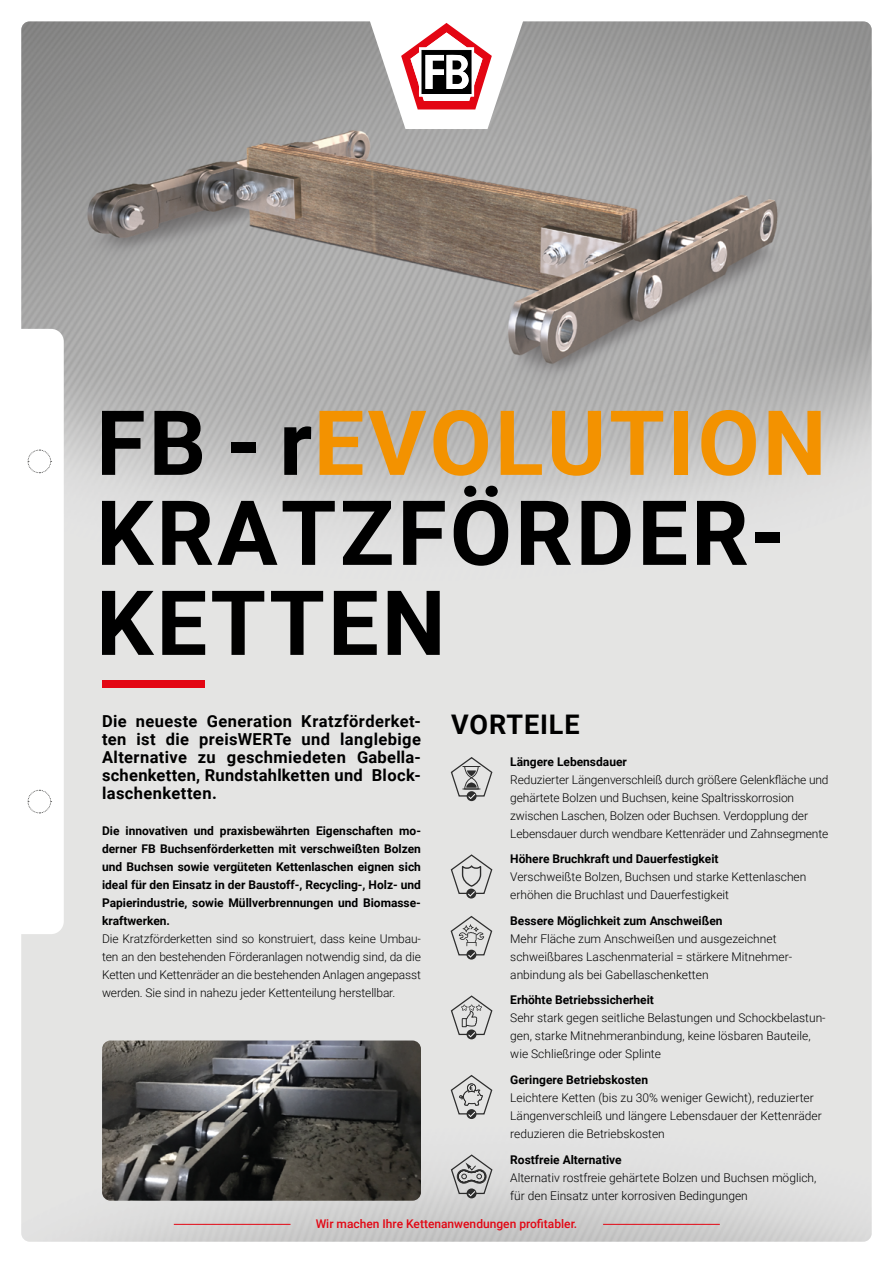
<style>
.page{position:relative;width:893px;height:1263px;background:#fff}
.page>*{position:absolute;margin:0;border:0;box-sizing:border-box;transform-origin:0 0}
.t1{font:700 90px/90px "Roboto";letter-spacing:.035em;color:#000}
.t2{font:700 27px "Roboto";letter-spacing:.03em;color:#000}
.t3{font:700 16.5px/18px "Roboto";letter-spacing:.02em;color:#000;text-align:justify}
.t4{font:300 12px/18px "Roboto";color:#000}
.t5{font:700 12px/18px "Roboto";color:#000;text-align:justify}
.t6{font:500 12px "Roboto";color:#e30613}
.t7{font:500 5.1px "Roboto";color:#000}
.t8{font:4.5px "Myriad Pro";color:#000}
.t9{font:4.5px "Roboto";color:#000}
.s1{color:#f39200}
.s2{font-weight:300}
</style>
<div class="page">
<img style="left:21px;top:21px;width:851px;height:1221px">
<hr style="left:174px;top:1224px;width:117px;height:1px;background:#e30613">
<hr style="left:603px;top:1224px;width:117px;height:1px;background:#e30613">
<svg style="left:369px;top:21px;width:155px;height:108px"></svg>
<div style="left:467px;top:1029px;width:9px;height:10px;background:#2d2d2d;border-radius:50%"></div>
<svg style="left:450px;top:994px;width:43px;height:44px;background:#c6c6c5"></svg>
<div style="left:466px;top:950px;width:10px;height:9px;background:#2d2d2d;border-radius:50%"></div>
<svg style="left:450px;top:915px;width:43px;height:43px;background:#c4c4c4"></svg>
<div style="left:467px;top:1109px;width:9px;height:10px;background:#383838;border-radius:50%"></div>
<svg style="left:450px;top:1074px;width:43px;height:44px;background:#c4c4c3"></svg>
<div style="left:467px;top:1188px;width:9px;height:10px;background:#2a2a2a;border-radius:50%"></div>
<svg style="left:450px;top:1153px;width:43px;height:44px;background:#b6b6b5"></svg>
<div style="left:466px;top:889px;width:10px;height:9px;background:#2d2d2d;border-radius:50%"></div>
<svg style="left:450px;top:853px;width:43px;height:44px;background:#c7c7c6"></svg>
<img style="left:102px;top:1040px;width:319px;height:161px">
<div style="left:102px;top:680px;width:102px;height:8px;background:#e30613"></div>
<svg style="left:450px;top:756px;width:43px;height:44px;background:#bfbfbe"></svg>
<div style="left:0;top:329px;width:64px;height:605px;background:#fff;border-radius:13px"></div>
<svg style="left:27px;top:789px;width:25px;height:25px"></svg>
<svg style="left:27px;top:449px;width:25px;height:24px"></svg>
<h1 class="t1" style="left:96px;top:394px;width:732px">FB - r<span class="s1">EVOLUTION<br></span>KRATZFÖRDER-<br>KETTEN</h1>
<h3 class="t3" style="left:102px;top:711px;width:320px">Die neueste Generation Kratzförderket&shy;ten ist die preisWERTe und langlebige Alternative zu geschmiedeten Gabella&shy;schenketten, Rundstahlketten und Block&shy;laschenketten.</h3>
<p class="t5" style="left:102px;top:821px;width:320px">Die innovativen und praxisbewährten Eigenschaften mo&shy;derner FB Buchsenförderketten mit verschweißten Bolzen und Buchsen sowie vergüteten Kettenlaschen eignen sich ideal für den Einsatz in der Baustoff-, Recycling-, Holz- und Papierindustrie, sowie Müllverbrennungen und Biomasse&shy;kraftwerken.</p>
<p class="t4" style="left:102px;top:929px;width:320px;text-align:justify">Die Kratzförderketten sind so konstruiert, dass keine Umbau&shy;ten an den bestehenden Förderanlagen notwendig sind, da die Ketten und Kettenräder an die bestehenden Anlagen angepasst werden. Sie sind in nahezu jeder Kettenteilung herstellbar.</p>
<h2 class="t2" style="left:451px;top:705px;width:130px">VORTEILE</h2>
<p class="t5" style="left:510px;top:752px;width:118px">Längere Lebensdauer</p>
<p class="t4" style="left:510px;top:770px;width:320px">Reduzierter Längenverschleiß durch größere Gelenkfläche und gehärtete Bolzen und Buchsen, keine Spaltrisskorrosion zwischen Laschen, Bolzen oder Buchsen. Verdopplung der Lebensdauer durch wendbare Kettenräder und Zahnsegmente</p>
<p class="t5" style="left:510px;top:850px;width:210px">Höhere Bruchkraft und Dauerfestigkeit</p>
<p class="t4" style="left:510px;top:868px;width:298px">Verschweißte Bolzen, Buchsen und starke Kettenlaschen erhöhen die Bruchlast und Dauerfestigkeit</p>
<p class="t5" style="left:510px;top:911px;width:214px">Bessere Möglichkeit zum Anschweißen</p>
<p class="t4" style="left:510px;top:929px;width:283px">Mehr Fläche zum Anschweißen und ausgezeichnet schweißbares Laschenmaterial = stärkere Mitnehmer&shy;anbindung als bei Gabellaschenketten</p>
<p class="t5" style="left:510px;top:991px;width:145px">Erhöhte Betriebssicherheit</p>
<p class="t4" style="left:510px;top:1009px;width:317px">Sehr stark gegen seitliche Belastungen und Schockbelastun&shy;gen, starke Mitnehmeranbindung, keine lösbaren Bauteile, wie Schließringe oder Splinte</p>
<p class="t5" style="left:510px;top:1070px;width:139px">Geringere Betriebskosten</p>
<p class="t4" style="left:510px;top:1088px;width:313px">Leichtere Ketten (bis zu 30% weniger Gewicht), reduzierter<br>Längenverschleiß und längere Lebensdauer der Kettenräder reduzieren die Betriebskosten</p>
<p class="t5" style="left:510px;top:1150px;width:113px">Rostfreie Alternative</p>
<p class="t4" style="left:510px;top:1168px;width:308px">Alternativ rostfreie gehärtete Bolzen und Buchsen möglich, für den Einsatz unter korrosiven Bedingungen</p>
<p class="t8" style="left:515px;top:831px;width:20px">ISO 16047</p>
<p class="t8" style="left:574px;top:835px;width:20px">ISO 16047</p>
<p class="t7" style="left:610px;top:1074px;width:21px">DIN<span class="s2">/</span> ISO</p>
<p class="t7" style="left:556px;top:1081px;width:21px">DIN<span class="s2">/</span> ISO</p>
<p class="t8" style="left:576px;top:1135px;width:20px">ISO 16047</p>
<p class="t8" style="left:516px;top:1152px;width:20px">ISO 16047</p>
<p class="t7" style="left:508px;top:1161px;width:21px">DIN<span class="s2">/</span> ISO</p>
<p class="t6" style="left:316px;top:1215px;width:263px">Wir machen Ihre Kettenanwendungen profitabler.</p>
<p class="t9" style="left:471px;top:1224px;width:3px">!</p>
</div>
